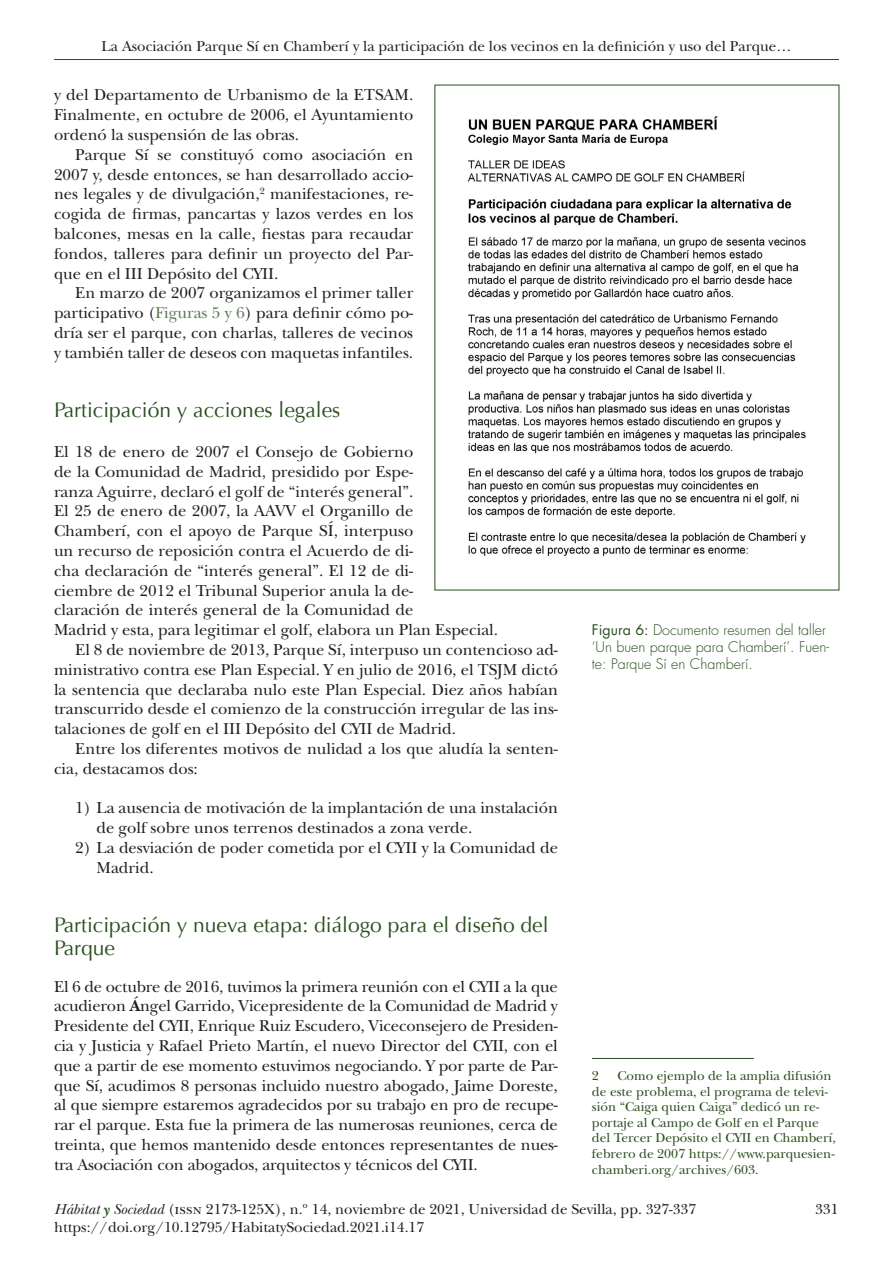
<style>
.page{position:relative;width:893px;height:1263px;background:#fff}
.page>*{position:absolute;margin:0;border:0;box-sizing:border-box;transform-origin:0 0}
.TXT_LADILLO_1{font:21px/22.5px "Optima";color:#294f1e}
.TXT_INI_ES{font:16.5px/19.8px "New Baskerville Std";color:#231f20}
.TXT_normal{font:16.5px/19.8px "New Baskerville Std";color:#231f20;text-align:justify}
.t1{font:15px "New Baskerville Std";color:#231f20}
.TXT_PIEFOTO{font:300 14.25px/17.1px "Futura Std";color:#294f1e}
.TXT_NOTAPIE_filete{font:13.5px/15.6px "New Baskerville Std";color:#294f1e}
.s1{color:#5f7b56}
.s2{font-weight:700}
.s3{font-weight:400}
.s4{font-style:italic}
.s5{font-weight:700;font-style:italic;color:#294f1e}
</style>
<div class="page">
<hr style="left:54px;top:59px;width:785px;height:1px;background:#294f1e">
<img style="left:467px;top:116px;width:339px;height:440px">
<hr style="left:592px;top:1058px;width:162px;height:1px;background:#294f1e">
<p class="t1" style="left:102px;top:37px;width:691px">La Asociación Parque Sí en Chamberí y la participación de los vecinos en la definición y uso del Parque…</p>
<p class="TXT_normal" style="left:54px;top:85px;width:361px">y del Departamento de Urbanismo de la ETSAM.<br>Finalmente, en octubre de 2006, el Ayuntamiento ordenó la suspensión de las obras.</p>
<p class="TXT_normal" style="left:54px;top:145px;width:361px;text-indent:21px">Parque Sí se constituyó como asociación en 2007 y, desde entonces, se han desarrollado accio&shy;nes legales y de divulgación,<sup>2</sup> manifestaciones, re&shy;cogida de firmas, pancartas y lazos verdes en los balcones, mesas en la calle, fiestas para recaudar fondos, talleres para definir un proyecto del Par&shy;que en el III Depósito del CYII.</p>
<p class="TXT_normal" style="left:54px;top:283px;width:361px;text-indent:21px">En marzo de 2007 organizamos el primer taller participativo (<span class="s1">Figuras 5 y 6</span>) para definir cómo po&shy;dría ser el parque, con charlas, talleres de vecinos y también taller de deseos con maquetas infantiles.</p>
<p class="TXT_LADILLO_1" style="left:54px;top:399px;width:288px">Participación y acciones legales</p>
<p class="TXT_INI_ES" style="left:54px;top:442px;width:446px">El 18 de enero de 2007 el Consejo de Gobierno<br>de la Comunidad de Madrid, presidido por Espe-<br>ranza Aguirre, declaró el golf de “interés general”.<br>El 25 de enero de 2007, la AAVV el Organillo de<br>Chamberí, con el apoyo de Parque SÍ, interpuso<br>un recurso de reposición contra el Acuerdo de di-<br>cha declaración de “interés general”. El 12 de di-<br>ciembre de 2012 el Tribunal Superior anula la de-<br>claración de interés general de la Comunidad de<br>Madrid y esta, para legitimar el golf, elabora un Plan Especial.</p>
<p class="TXT_normal" style="left:54px;top:640px;width:505px;text-indent:21px">El 8 de noviembre de 2013, Parque Sí, interpuso un contencioso ad&shy;ministrativo contra ese Plan Especial. Y en julio de 2016, el TSJM dictó la sentencia que declaraba nulo este Plan Especial. Diez años habían transcurrido desde el comienzo de la construcción irregular de las ins&shy;talaciones de golf en el III Depósito del CYII de Madrid.</p>
<p class="TXT_normal" style="left:54px;top:739px;width:505px;text-indent:21px">Entre los diferentes motivos de nulidad a los que aludía la senten&shy;cia, destacamos dos:</p>
<p class="TXT_INI_ES" style="left:97px;top:798px;width:463px;text-indent:-21px">1) La ausencia de motivación de la implantación de una instalación de golf sobre unos terrenos destinados a zona verde.</p>
<p class="TXT_INI_ES" style="left:97px;top:838px;width:463px;text-indent:-21px">2) La desviación de poder cometida por el CYII y la Comunidad de<br>Madrid.</p>
<p class="TXT_LADILLO_1" style="left:54px;top:914px;width:496px">Participación y nueva etapa: diálogo para el diseño del<br>Parque</p>
<p class="TXT_INI_ES" style="left:54px;top:976px;width:505px;text-align:justify">El 6 de octubre de 2016, tuvimos la primera reunión con el CYII a la que acudieron <span class="s2">Á</span>ngel Garrido, Vicepresidente de la Comunidad de Madrid y Presidente del CYII, Enrique Ruiz Escudero, Viceconsejero de Presiden&shy;cia y Justicia y Rafael Prieto Martín, el nuevo Director del CYII, con el que a partir de ese momento estuvimos negociando. Y por parte de Par&shy;que Sí, acudimos 8 personas incluido nuestro abogado, Jaime Doreste, al que siempre estaremos agradecidos por su trabajo en pro de recupe&shy;rar el parque. Esta fue la primera de las numerosas reuniones, cerca de treinta, que hemos mantenido desde entonces representantes de nues&shy;tra Asociación con abogados, arquitectos y técnicos del CYII.</p>
<p class="TXT_PIEFOTO" style="left:592px;top:622px;width:239px"><span class="s3">Figura 6:</span> Documento resumen del taller ‘Un buen parque para Chamberí’. Fuen&shy;te: Parque Sí en Chamberí.</p>
<p class="TXT_NOTAPIE_filete" style="left:592px;top:1068px;width:246px;text-indent:26px">Como ejemplo de la amplia difusión de este problema, el programa de televi&shy;sión “Caiga quien Caiga” dedicó un re&shy;portaje al Campo de Golf en el Parque del Tercer Depósito el CYII en Chamberí, febrero de 2007 https://www.parquesien&shy;chamberi.org/archives/603.</p>
<p class="TXT_NOTAPIE_filete" style="left:592px;top:1068px;width:9px">2</p>
<p class="t1" style="left:54px;top:1201px;width:644px"><span class="s4">Hábitat</span> <span class="s5">y</span> <span class="s4">Sociedad</span> (issn 2173-125X), n.º 14, noviembre de 2021, Universidad de Sevilla, pp. 327-337</p>
<p class="t1" style="left:815px;top:1201px;width:25px">331</p>
<p class="t1" style="left:54px;top:1219px;width:372px">https://doi.org/10.12795/HabitatySociedad.2021.i14.17</p>
</div>
